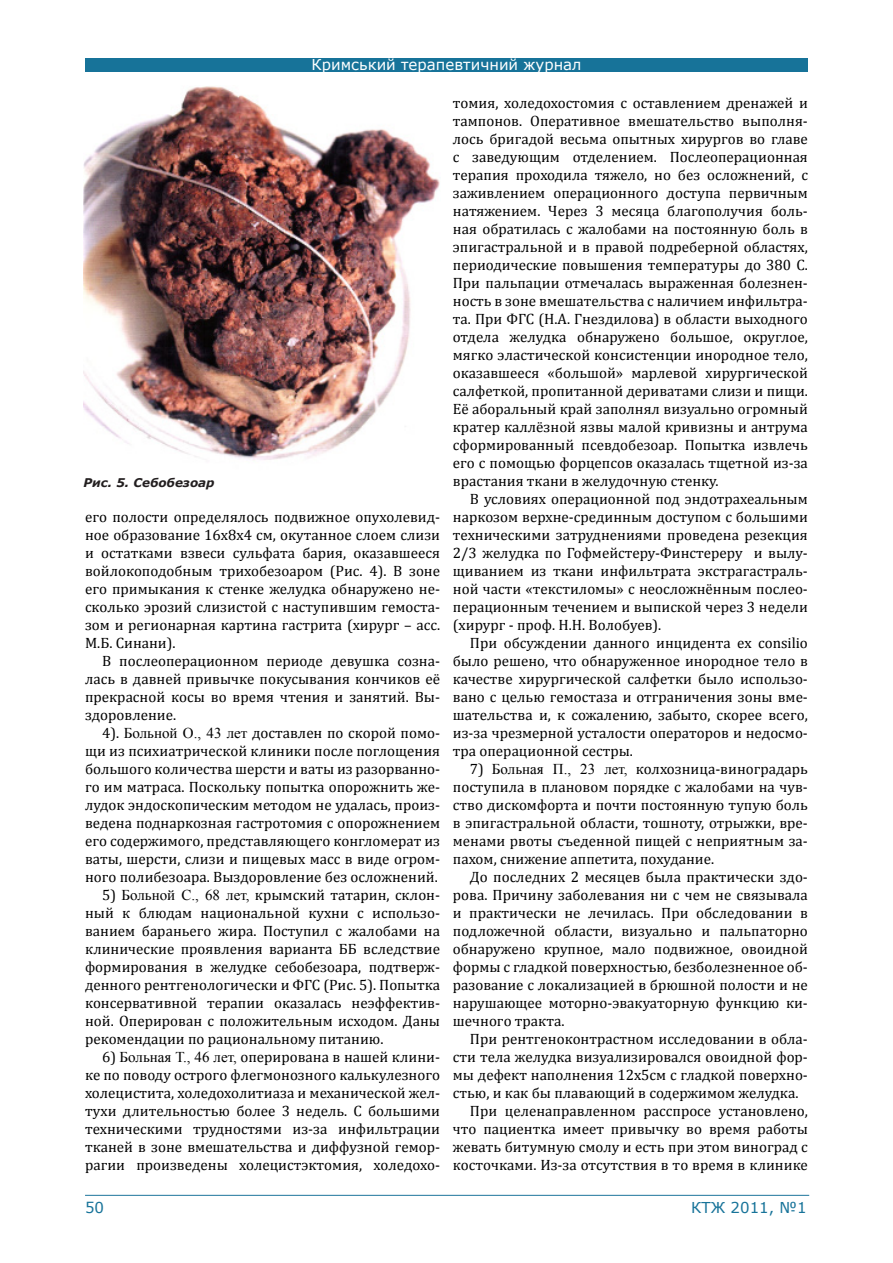
<style>
.page{position:relative;width:893px;height:1263px;background:#fff}
.page>*{position:absolute;margin:0;border:0;box-sizing:border-box;transform-origin:0 0}
.j-BAS{font:15px/18px "Cambria";color:#000;text-align:justify}
.t1{font:15px "Verdana";color:#fff}
.t2{font:15px "Verdana";color:#177399}
.j-Caption{font:italic 700 12px "Verdana";color:#231f20}
.s1{font-family:"Times New Roman"}
</style>
<div class="page">
<div style="left:85px;top:58px;width:723px;height:14px;background:#177399"></div>
<hr style="left:85px;top:1195px;width:724px;height:1px;background:#1c759b">
<img style="left:83px;top:86px;width:357px;height:374px">
<p class="t1" style="left:311px;top:54px;width:272px">Кримський терапевтичний журнал</p>
<p class="j-Caption" style="left:83px;top:474px;width:133px">Рис. 5. Себобезоар</p>
<p class="j-BAS" style="left:85px;top:508px;width:357px">его полости определялось подвижное опухолевид&shy;ное образование 16х8х4 см, окутанное слоем слизи и остатками взвеси сульфата бария, оказавшееся войлокоподобным трихобезоаром (Рис. 4). В зоне его примыкания к стенке желудка обнаружено не&shy;сколько эрозий слизистой с наступившим гемоста&shy;зом и регионарная картина гастрита (хирург – асс.<br>М.Б. Синани).</p>
<p class="j-BAS" style="left:85px;top:652px;width:357px;text-indent:17px">В послеоперационном периоде девушка созна&shy;лась в давней привычке покусывания кончиков её прекрасной косы во время чтения и занятий. Вы&shy;здоровление.</p>
<p class="j-BAS" style="left:85px;top:724px;width:357px;text-indent:17px">4). <span class="s1">Больной О., 43 лет</span> доставлен по скорой помо&shy;щи из психиатрической клиники после поглощения большого количества шерсти и ваты из разорванно&shy;го им матраса. Поскольку попытка опорожнить же&shy;лудок эндоскопическим методом не удалась, произ&shy;ведена поднаркозная гастротомия с опорожнением его содержимого, представляющего конгломерат из ваты, шерсти, слизи и пищевых масс в виде огром&shy;ного полибезоара. Выздоровление без осложнений.</p>
<p class="j-BAS" style="left:85px;top:886px;width:357px;text-indent:17px">5) <span class="s1">Больной С., 68 лет,</span> крымский татарин, склон&shy;ный к блюдам национальной кухни с использо&shy;ванием бараньего жира. Поступил с жалобами на клинические проявления варианта ББ вследствие формирования в желудке себобезоара, подтверж&shy;денного рентгенологически и ФГС (Рис. 5). Попытка консервативной терапии оказалась неэффектив&shy;ной. Оперирован с положительным исходом. Даны рекомендации по рациональному питанию.</p>
<p class="j-BAS" style="left:85px;top:1048px;width:357px;text-indent:17px">6) <span class="s1">Больная Т., 46 лет,</span> оперирована в нашей клини&shy;ке по поводу острого флегмонозного калькулезного холецистита, холедохолитиаза и механической жел&shy;тухи длительностью более 3 недель. С большими техническими трудностями из-за инфильтрации тканей в зоне вмешательства и диффузной гемор&shy;рагии произведены холецистэктомия, холедохо-</p>
<p class="j-BAS" style="left:453px;top:94px;width:357px">томия, холедохостомия с оставлением дренажей и тампонов. Оперативное вмешательство выполня&shy;лось бригадой весьма опытных хирургов во главе с заведующим отделением. Послеоперационная терапия проходила тяжело, но без осложнений, с заживлением операционного доступа первичным натяжением. Через 3 месяца благополучия боль&shy;ная обратилась с жалобами на постоянную боль в эпигастральной и в правой подреберной областях, периодические повышения температуры до 380 С.<br>При пальпации отмечалась выраженная болезнен&shy;ность в зоне вмешательства с наличием инфильтра&shy;та. При ФГС (Н.А. Гнездилова) в области выходного отдела желудка обнаружено большое, округлое, мягко эластической консистенции инородное тело, оказавшееся «большой» марлевой хирургической салфеткой, пропитанной дериватами слизи и пищи.<br>Её аборальный край заполнял визуально огромный кратер каллёзной язвы малой кривизны и антрума сформированный псевдобезоар. Попытка извлечь его с помощью форцепсов оказалась тщетной из-за врастания ткани в желудочную стенку.</p>
<p class="j-BAS" style="left:453px;top:490px;width:357px;text-indent:17px">В условиях операционной под эндотрахеальным наркозом верхне-срединным доступом с большими техническими затруднениями проведена резекция 2/3 желудка по Гофмейстеру-Финстереру и вылу&shy;щиванием из ткани инфильтрата экстрагастраль&shy;ной части «текстиломы» с неосложнённым послео&shy;перационным течением и выпиской через 3 недели (хирург - проф. Н.Н. Волобуев).</p>
<p class="j-BAS" style="left:453px;top:634px;width:357px;text-indent:17px">При обсуждении данного инцидента ex consilio было решено, что обнаруженное инородное тело в качестве хирургической салфетки было использо&shy;вано с целью гемостаза и отграничения зоны вме&shy;шательства и, к сожалению, забыто, скорее всего, из-за чрезмерной усталости операторов и недосмо&shy;тра операционной сестры.</p>
<p class="j-BAS" style="left:453px;top:760px;width:357px;text-indent:17px">7) <span class="s1">Больная П., 23 лет,</span> колхозница-виноградарь поступила в плановом порядке с жалобами на чув&shy;ство дискомфорта и почти постоянную тупую боль в эпигастральной области, тошноту, отрыжки, вре&shy;менами рвоты съеденной пищей с неприятным за&shy;пахом, снижение аппетита, похудание.</p>
<p class="j-BAS" style="left:453px;top:868px;width:357px;text-indent:17px">До последних 2 месяцев была практически здо&shy;рова. Причину заболевания ни с чем не связывала и практически не лечилась. При обследовании в подложечной области, визуально и пальпаторно обнаружено крупное, мало подвижное, овоидной формы с гладкой поверхностью, безболезненное об&shy;разование с локализацией в брюшной полости и не нарушающее моторно-эвакуаторную функцию ки&shy;шечного тракта.</p>
<p class="j-BAS" style="left:453px;top:1030px;width:357px;text-indent:17px">При рентгеноконтрастном исследовании в обла&shy;сти тела желудка визуализировался овоидной фор&shy;мы дефект наполнения 12х5см с гладкой поверхно&shy;стью, и как бы плавающий в содержимом желудка.</p>
<p class="j-BAS" style="left:453px;top:1102px;width:357px;text-indent:17px">При целенаправленном расспросе установлено, что пациентка имеет привычку во время работы жевать битумную смолу и есть при этом виноград с косточками. Из-за отсутствия в то время в клинике</p>
<p class="t2" style="left:85px;top:1197px;width:21px">50</p>
<p class="t2" style="left:691px;top:1197px;width:117px">КТЖ 2011, №1</p>
</div>
